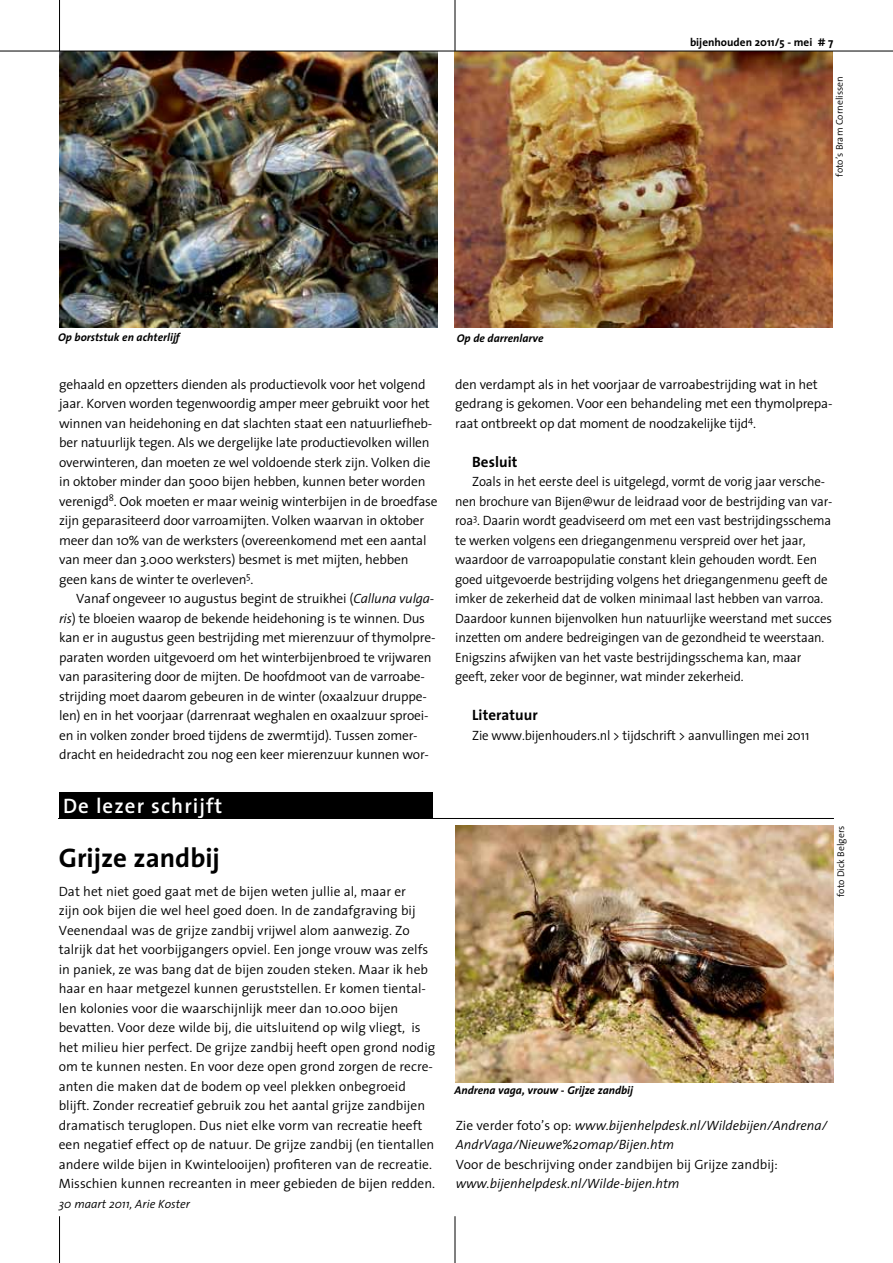
<style>
.page{position:relative;width:893px;height:1263px;background:#fff}
.page>*{position:absolute;margin:0;border:0;box-sizing:border-box;transform-origin:0 0}
.t1{font:700 27px "The Sans";color:#000}
.t2{font:600 21px "The Sans";letter-spacing:.05em;color:#fff}
.t3{font:700 15px "The Sans";letter-spacing:.005em;color:#000}
.t4{font:300 13.5px/19.5px "The Sans";letter-spacing:-.01em;color:#000}
.t5{font:300 13.5px/19.5px "The Sans";letter-spacing:-.01em;color:#000;scale:.96 1}
.t6{font:italic 300 13.5px/19.5px "The Sans";color:#000}
.t7{font:italic 300 12px "The Sans";color:#000}
.t8{font:italic 700 11.25px "The Sans";color:#000}
.t9{font:700 11.25px "The Sans";color:#000}
.t10{font:300 9.75px "The Sans";color:#000}
.s1{font-style:italic}
.s2{font-style:normal}
</style>
<div class="page">
<img style="left:60px;top:52px;width:378px;height:275px">
<hr style="left:59px;top:0;width:1px;height:51px;background:#000">
<hr style="left:455px;top:0;width:1px;height:51px;background:#000">
<hr style="left:59px;top:1216px;width:1px;height:47px;background:#000">
<hr style="left:455px;top:1216px;width:1px;height:47px;background:#000">
<img style="left:454px;top:52px;width:379px;height:276px">
<div style="left:59px;top:792px;width:374px;height:26px;background:#000"></div>
<img style="left:455px;top:825px;width:379px;height:257px">
<hr style="left:58px;top:818px;width:776px;height:1px;background:#000">
<hr style="left:0;top:51px;width:893px;height:1px;background:#000">
<p class="t9" style="left:690px;top:33px;width:145px">bijenhouden 2011/5 - mei # 7</p>
<p class="t10" style="left:831px;top:177px;width:102px;rotate:-90deg">foto’s Bram Cornelissen</p>
<p class="t8" style="left:58px;top:328px;width:123px">Op borststuk en achterlijf</p>
<p class="t8" style="left:457px;top:329px;width:88px">Op de darrenlarve</p>
<p class="t4" style="left:59px;top:374px;width:380px">gehaald en opzetters dienden als productievolk voor het volgend jaar. Korven worden tegenwoordig amper meer gebruikt voor het winnen van heidehoning en dat slachten staat een natuurliefheb&shy;ber natuurlijk tegen. Als we dergelijke late productievolken willen overwinteren, dan moeten ze wel voldoende sterk zijn. Volken die in oktober minder dan 5000 bijen hebben, kunnen beter worden verenigd<sup>8</sup>. Ook moeten er maar weinig winterbijen in de broedfase zijn geparasiteerd door varroamijten. Volken waarvan in oktober meer dan 10% van de werksters (overeenkomend met een aantal van meer dan 3.000 werksters) besmet is met mijten, hebben geen kans de winter te overleven<sup>5</sup>.</p>
<p class="t4" style="left:59px;top:588px;width:378px;text-indent:17px">Vanaf ongeveer 10 augustus begint de struikhei (<span class="s1">Calluna vulga&shy;ris</span>) te bloeien waarop de bekende heidehoning is te winnen. Dus kan er in augustus geen bestrijding met mierenzuur of thymolpre&shy;paraten worden uitgevoerd om het winterbijenbroed te vrijwaren van parasitering door de mijten. De hoofdmoot van de varroabe&shy;strijding moet daarom gebeuren in de winter (oxaalzuur druppe&shy;len) en in het voorjaar (darrenraat weghalen en oxaalzuur sproei&shy;en in volken zonder broed tijdens de zwermtijd). Tussen zomer&shy;dracht en heidedracht zou nog een keer mierenzuur kunnen wor-</p>
<p class="t4" style="left:455px;top:374px;width:379px">den verdampt als in het voorjaar de varroabestrijding wat in het gedrang is gekomen. Voor een behandeling met een thymolprepa&shy;raat ontbreekt op dat moment de noodzakelijke tijd<sup>4</sup>.</p>
<p class="t3" style="left:472px;top:449px;width:47px">Besluit</p>
<p class="t5" style="left:455px;top:471px;width:395px;text-indent:17px">Zoals in het eerste deel is uitgelegd, vormt de vorig jaar versche&shy;nen brochure van Bijen@wur de leidraad voor de bestrijding van var&shy;roa<sup>3</sup>. Daarin wordt geadviseerd om met een vast bestrijdingsschema te werken volgens een driegangenmenu verspreid over het jaar, waardoor de varroapopulatie constant klein gehouden wordt. Een goed uitgevoerde bestrijding volgens het driegangenmenu geeft de imker de zekerheid dat de volken minimaal last hebben van varroa.<br>Daardoor kunnen bijenvolken hun natuurlijke weerstand met succes inzetten om andere bedreigingen van de gezondheid te weerstaan.<br>Enigszins afwijken van het vaste bestrijdingsschema kan, maar geeft, zeker voor de beginner, wat minder zekerheid.</p>
<p class="t3" style="left:472px;top:702px;width:67px">Literatuur</p>
<p class="t5" style="left:472px;top:725px;width:353px">Zie www.bijenhouders.nl &gt; tijdschrift &gt; aanvullingen mei 2011</p>
<h2 class="t2" style="left:63px;top:788px;width:161px">De lezer schrijft</h2>
<h1 class="t1" style="left:59px;top:835px;width:163px">Grijze zandbij</h1>
<p class="t4" style="left:59px;top:881px;width:378px">Dat het niet goed gaat met de bijen weten jullie al, maar er<br>zijn ook bijen die wel heel goed doen. In de zandafgraving bij Veenendaal was de grijze zandbij vrijwel alom aanwezig. Zo talrijk dat het voorbijgangers opviel. Een jonge vrouw was zelfs in paniek, ze was bang dat de bijen zouden steken. Maar ik heb haar en haar metgezel kunnen geruststellen. Er komen tiental&shy;len kolonies voor die waarschijnlijk meer dan 10.000 bijen bevatten. Voor deze wilde bij, die uitsluitend op wilg vliegt, is het milieu hier perfect. De grijze zandbij heeft open grond nodig om te kunnen nesten. En voor deze open grond zorgen de recre&shy;anten die maken dat de bodem op veel plekken onbegroeid blijft. Zonder recreatief gebruik zou het aantal grijze zandbijen dramatisch teruglopen. Dus niet elke vorm van recreatie heeft een negatief effect op de natuur. De grijze zandbij (en tientallen andere wilde bijen in Kwintelooijen) profiteren van de recreatie.<br>Misschien kunnen recreanten in meer gebieden de bijen redden.</p>
<p class="t7" style="left:59px;top:1194px;width:133px">30 maart 2011, Arie Koster</p>
<p class="t10" style="left:833px;top:897px;width:73px;rotate:-90deg">foto Dick Belgers</p>
<p class="t8" style="left:454px;top:1081px;width:180px">Andrena vaga, vrouw - Grijze zandbij</p>
<p class="t6" style="left:456px;top:1115px;width:373px"><span class="s2">Zie verder foto’s op:</span> www.bijenhelpdesk.nl/Wildebijen/Andrena/<br>AndrVaga/Nieuwe%20map/Bijen.htm</p>
<p class="t4" style="left:456px;top:1154px;width:324px">Voor de beschrijving onder zandbijen bij Grijze zandbij:</p>
<p class="t6" style="left:456px;top:1173px;width:225px">www.bijenhelpdesk.nl/Wilde-bijen.htm</p>
</div>
